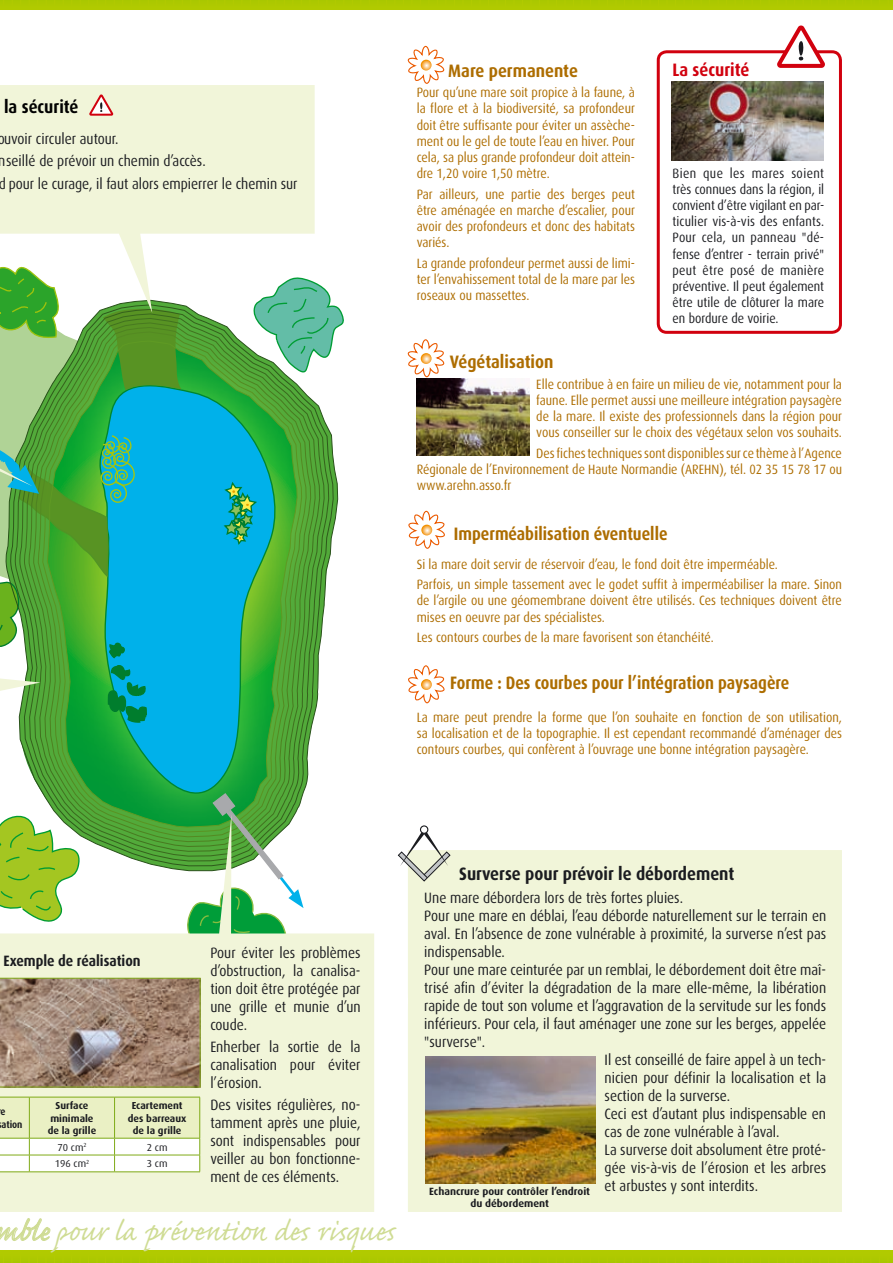
<style>
.page{position:relative;width:893px;height:1263px;background:#fff}
.page>*{position:absolute;margin:0;border:0;box-sizing:border-box;transform-origin:0 0}
.t1{font:36px "Caflisch Script Pro";letter-spacing:-.005em;color:#cfdc94}
.t2{font:700 18px "Dax";color:#ad6d00;scale:.86 1}
.t3{font:700 18px "Dax";color:#1b1c20;scale:.9 1}
.t4{font:700 18px "Dax";color:#ad6d00;scale:.9 1}
.t5{font:700 18px "Dax";color:#020202;scale:.9 1}
.t6{font:700 18px "Dax";color:#d1010e;scale:.9 1}
.t7{font:15px/18px "Dax";color:#1b1c20;text-align:justify;scale:.9 1}
.t8{font:700 15px "Dax";color:#1b1c20;scale:.9 1}
.t9{font:13.5px/16.2px "Dax";color:#ad6d00;text-align:justify;scale:.9 1}
.t10{font:13.5px/16.2px "Dax";color:#1b1c20;text-align:justify;scale:.9 1}
.t11{font:700 10.5px/12.6px "Dax";color:#1b1c20;text-align:center}
.t12{font:700 10.2px/12.1px "Dax";color:#1b1c20;text-align:center}
.t13{font:10.2px "Dax";color:#1b1c20}
.t14{font:700 10.2px/12.1px "Dax";color:#1b1c20;scale:.9 1}
</style>
<div class="page">
<svg style="left:315px;top:282px;width:29px;height:45px"></svg>
<svg style="left:19px;top:313px;width:306px;height:440px"></svg>
<svg style="left:28px;top:322px;width:288px;height:455px"></svg>
<svg style="left:33px;top:327px;width:278px;height:459px"></svg>
<svg style="left:38px;top:331px;width:269px;height:462px;background:#61a953"></svg>
<svg style="left:42px;top:336px;width:260px;height:465px;background:#60a94e"></svg>
<svg style="left:47px;top:340px;width:251px;height:474px;background:#22ab85"></svg>
<svg style="left:166px;top:792px;width:138px;height:22px;background:#3ca347"></svg>
<div style="left:0;top:0;width:893px;height:10px;background:#afc900"></div>
<svg style="left:0;top:814px;width:374px;height:398px;fill:#f1f5d9"></svg>
<svg style="left:0;top:85px;width:315px;height:228px;fill:#f1f5d9"></svg>
<div style="left:657px;top:50px;width:185px;height:284px;border:3px solid #d1010e;border-radius:9px"></div>
<svg style="left:408px;top:665px;width:37px;height:38px"></svg>
<svg style="left:0;top:265px;width:182px;height:459px;background:#4db37f"></svg>
<svg style="left:408px;top:511px;width:37px;height:38px"></svg>
<svg style="left:408px;top:46px;width:37px;height:38px"></svg>
<svg style="left:408px;top:339px;width:37px;height:38px"></svg>
<div style="left:408px;top:850px;width:434px;height:362px;background:#f1f5d9"></div>
<div style="left:0;top:1250px;width:893px;height:13px;background:#afc900"></div>
<svg style="left:0;top:1218px;width:51px;height:23px"></svg>
<svg style="left:0;top:1097px;width:200px;height:75px"></svg>
<hr style="left:29px;top:1171px;width:86px;height:1px;background:#7faa17">
<hr style="left:115px;top:1171px;width:85px;height:1px;background:#7faa17">
<svg style="left:0;top:978px;width:200px;height:109px;background:#9f8675"></svg>
<img style="left:425px;top:1056px;width:170px;height:127px">
<img style="left:671px;top:82px;width:153px;height:78px">
<img style="left:417px;top:379px;width:113px;height:76px">
<svg style="left:777px;top:26px;width:48px;height:42px"></svg>
<svg style="left:89px;top:94px;width:24px;height:22px"></svg>
<div style="left:420px;top:825px;width:8px;height:9px;border:1px solid #1b1c20;border-radius:50%"></div>
<svg style="left:398px;top:828px;width:52px;height:53px"></svg>
<h2 class="t5" style="left:4px;top:97px;width:84px">la sécurité</h2>
<p class="t7" style="left:-3px;top:128px;width:335px;line-height:22.2px;text-align:left">ouvoir circuler autour.<br>nseillé de prévoir un chemin d’accès.<br>d pour le curage, il faut alors empierrer le chemin sur</p>
<h2 class="t4" style="left:448px;top:60px;width:146px">Mare permanente</h2>
<p class="t9" style="left:417px;top:85px;width:244px">Pour qu’une mare soit propice à la faune, à la flore et à la biodiversité, sa profondeur doit être suffisante pour éviter un assèche&shy;ment ou le gel de toute l’eau en hiver. Pour cela, sa plus grande profondeur doit attein&shy;dre 1,20 voire 1,50 mètre.</p>
<p class="t9" style="left:417px;top:186px;width:244px">Par ailleurs, une partie des berges peut être aménagée en marche d’escalier, pour avoir des profondeurs et donc des habitats variés.</p>
<p class="t9" style="left:417px;top:255px;width:244px">La grande profondeur permet aussi de limi&shy;ter l’envahissement total de la mare par les roseaux ou massettes.</p>
<h2 class="t6" style="left:672px;top:60px;width:87px">La sécurité</h2>
<p class="t10" style="left:672px;top:165px;width:170px">Bien que les mares soient très connues dans la région, il convient d’être vigilant en par&shy;ticulier vis-à-vis des enfants.<br>Pour cela, un panneau "dé&shy;fense d’entrer - terrain privé" peut être posé de manière préventive. Il peut également être utile de clôturer la mare en bordure de voirie.</p>
<h2 class="t4" style="left:450px;top:352px;width:117px">Végétalisation</h2>
<p class="t9" style="left:536px;top:376px;width:341px">Elle contribue à en faire un milieu de vie, notamment pour la faune. Elle permet aussi une meilleure intégration paysagère de la mare. Il existe des professionnels dans la région pour vous conseiller sur le choix des végétaux selon vos souhaits.</p>
<p class="t9" style="left:417px;top:445px;width:474px;text-indent:120px">Des fiches techniques sont disponibles sur ce thème à l’Agence Régionale de l’Environnement de Haute Normandie (AREHN), tél. 02 35 15 78 17 ou www.arehn.asso.fr</p>
<h2 class="t2" style="left:454px;top:523px;width:250px">Imperméabilisation éventuelle</h2>
<p class="t9" style="left:417px;top:554px;width:474px;line-height:20.4px">Si la mare doit servir de réservoir d’eau, le fond doit être imperméable.<br>Parfois, un simple tassement avec le godet suffit à imperméabiliser la mare. Sinon</p>
<p class="t9" style="left:417px;top:593px;width:474px">de l’argile ou une géomembrane doivent être utilisés. Ces techniques doivent être mises en oeuvre par des spécialistes.</p>
<p class="t9" style="left:417px;top:629px;width:332px">Les contours courbes de la mare favorisent son étanchéité.</p>
<h2 class="t2" style="left:450px;top:672px;width:396px">Forme : Des courbes pour l’intégration paysagère</h2>
<p class="t9" style="left:417px;top:709px;width:474px">La mare peut prendre la forme que l’on souhaite en fonction de son utilisation, sa localisation et de la topographie. Il est cependant recommandé d’aménager des contours courbes, qui confèrent à l’ouvrage une bonne intégration paysagère.</p>
<p class="t8" style="left:4px;top:952px;width:154px">Exemple de réalisation</p>
<p class="t14" style="left:0;top:1106px;width:26px">e ation</p>
<p class="t12" style="left:48px;top:1100px;width:50px">Surface minimale de la grille</p>
<p class="t12" style="left:128px;top:1100px;width:60px">Ecartement des barreaux de la grille</p>
<p class="t13" style="left:57px;top:1141px;width:31px">70 cm<sup>2</sup></p>
<p class="t13" style="left:147px;top:1141px;width:22px">2 cm</p>
<p class="t13" style="left:55px;top:1158px;width:36px">196 cm<sup>2</sup></p>
<p class="t13" style="left:147px;top:1158px;width:22px">3 cm</p>
<p class="t7" style="left:210px;top:944px;width:168px">Pour éviter les problèmes d’obstruction, la canalisa&shy;tion doit être protégée par une grille et munie d’un coude.</p>
<p class="t7" style="left:210px;top:1038px;width:168px">Enherber la sortie de la canalisation pour éviter l’érosion.</p>
<p class="t7" style="left:210px;top:1096px;width:168px">Des visites régulières, no&shy;tamment après une pluie, sont indispensables pour veiller au bon fonctionne&shy;ment de ces éléments.</p>
<h1 class="t1" style="left:-4px;top:1213px;width:402px">mble pour la prévention des risques</h1>
<h2 class="t3" style="left:459px;top:864px;width:307px">Surverse pour prévoir le débordement</h2>
<p class="t7" style="left:424px;top:888px;width:289px">Une mare débordera lors de très fortes pluies.</p>
<p class="t7" style="left:424px;top:906px;width:448px">Pour une mare en déblai, l’eau déborde naturellement sur le terrain en</p>
<p class="t7" style="left:424px;top:924px;width:448px">aval. En l’absence de zone vulnérable à proximité, la surverse n’est pas</p>
<p class="t7" style="left:424px;top:942px;width:91px">indispensable.</p>
<p class="t7" style="left:424px;top:960px;width:448px">Pour une mare ceinturée par un remblai, le débordement doit être maî-</p>
<p class="t7" style="left:424px;top:978px;width:448px">trisé afin d’éviter la dégradation de la mare elle-même, la libération</p>
<p class="t7" style="left:424px;top:996px;width:448px">rapide de tout son volume et l’aggravation de la servitude sur les fonds</p>
<p class="t7" style="left:424px;top:1014px;width:448px">inférieurs. Pour cela, il faut aménager une zone sur les berges, appelée</p>
<p class="t7" style="left:424px;top:1032px;width:69px">"surverse".</p>
<p class="t7" style="left:605px;top:1050px;width:248px">Il est conseillé de faire appel à un tech-</p>
<p class="t7" style="left:605px;top:1068px;width:248px">nicien pour définir la localisation et la</p>
<p class="t7" style="left:605px;top:1086px;width:141px">section de la surverse.</p>
<p class="t7" style="left:605px;top:1104px;width:248px">Ceci est d’autant plus indispensable en</p>
<p class="t7" style="left:605px;top:1122px;width:196px">cas de zone vulnérable à l’aval.</p>
<p class="t7" style="left:605px;top:1140px;width:248px">La surverse doit absolument être proté-</p>
<p class="t7" style="left:605px;top:1158px;width:248px">gée vis-à-vis de l’érosion et les arbres</p>
<p class="t7" style="left:605px;top:1176px;width:172px">et arbustes y sont interdits.</p>
<p class="t11" style="left:429px;top:1185px;width:162px">Echancrure pour contrôler l’endroit du débordement</p>
</div>
